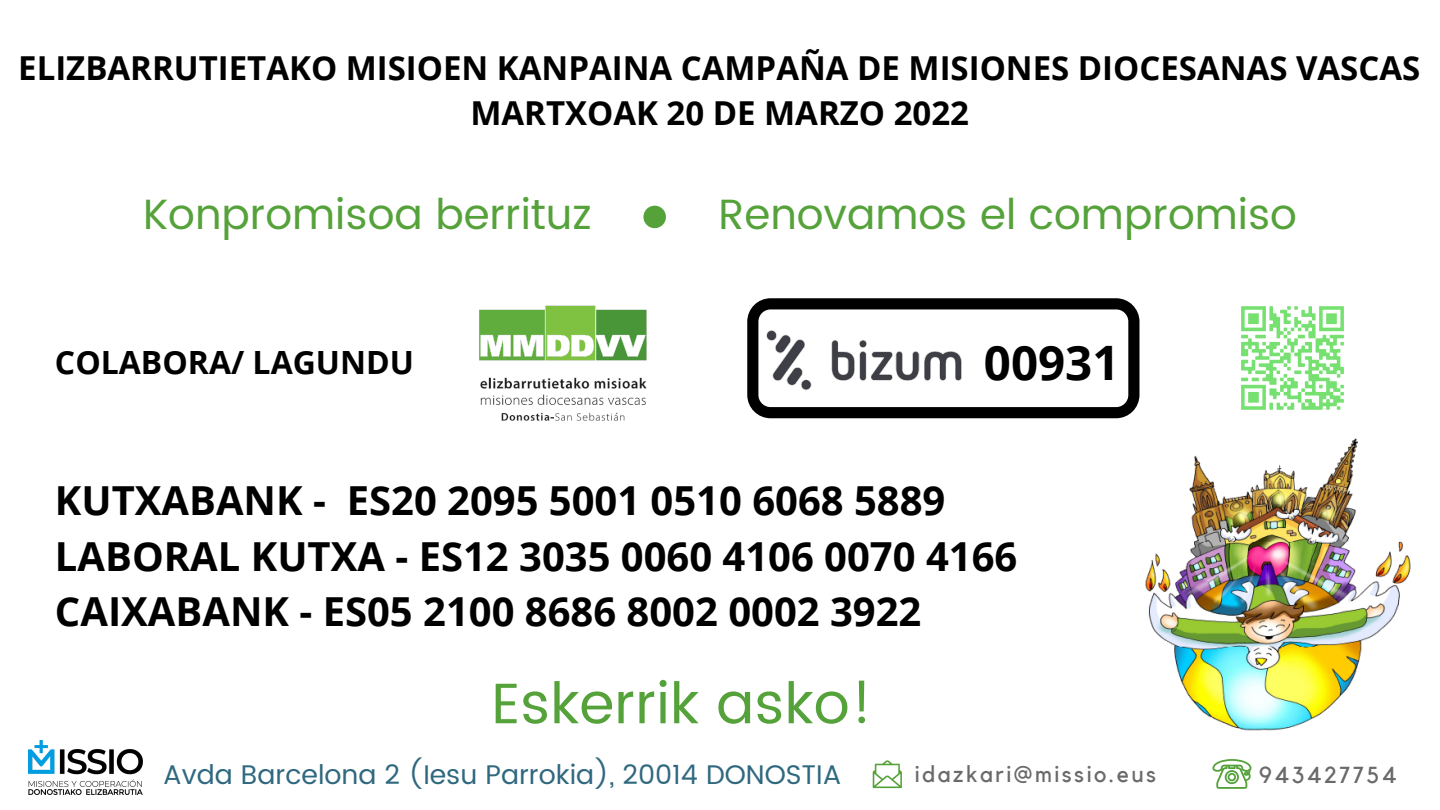
<style>
.page{position:relative;width:1440px;height:810px;background:#fff}
.page>*{position:absolute;margin:0;border:0;box-sizing:border-box;transform-origin:0 0}
.t1{font:57px "Poppins";color:#55a23b}
.t2{font:700 47.5px "Open Sans";color:#000}
.t3{font:42.3px "Poppins";color:#55a23b}
.t4{font:700 40px "Open Sans";color:#000}
.t5{font:700 33px "Open Sans";color:#000}
.t6{font:700 32px "Open Sans";color:#000}
.t7{font:26.9px "Poppins";color:#2f687f}
.t8{font:23.1px "Kollektif";letter-spacing:.11em;color:#696a69}
.t9{font:23px "Kollektif";letter-spacing:.11em;color:#696a69}
</style>
<div class="page">
<img style="left:479px;top:305px;width:168px;height:116px">
<svg style="left:747px;top:298px;width:392px;height:120px"></svg>
<svg style="left:873px;top:760px;width:29px;height:28px"></svg>
<svg style="left:1212px;top:759px;width:39px;height:30px"></svg>
<img style="left:1145px;top:438px;width:266px;height:293px">
<div style="left:643px;top:206px;width:23px;height:22px;background:#55a23b;border-radius:50%"></div>
<img style="left:1241px;top:306px;width:103px;height:104px">
<img style="left:29px;top:741px;width:114px;height:54px">
<p class="t5" style="left:18px;top:45px;width:1404px">ELIZBARRUTIETAKO MISIOEN KANPAINA CAMPAÑA DE MISIONES DIOCESANAS VASCAS</p>
<p class="t5" style="left:470px;top:90px;width:500px">MARTXOAK 20 DE MARZO 2022</p>
<p class="t3" style="left:143px;top:189px;width:450px">Konpromisoa berrituz</p>
<p class="t3" style="left:718px;top:189px;width:580px">Renovamos el compromiso</p>
<p class="t6" style="left:55px;top:340px;width:361px">COLABORA/ LAGUNDU</p>
<p class="t2" style="left:984px;top:330px;width:137px">00931</p>
<p class="t4" style="left:55px;top:473px;width:892px">KUTXABANK - ES20 2095 5001 0510 6068 5889</p>
<p class="t4" style="left:55px;top:528px;width:964px">LABORAL KUTXA - ES12 3035 0060 4106 0070 4166</p>
<p class="t4" style="left:55px;top:584px;width:868px">CAIXABANK - ES05 2100 8686 8002 0002 3922</p>
<p class="t1" style="left:491px;top:670px;width:383px">Eskerrik asko!</p>
<p class="t7" style="left:163px;top:759px;width:680px">Avda Barcelona 2 (Iesu Parrokia), 20014 DONOSTIA</p>
<p class="t9" style="left:915px;top:764px;width:243px">idazkari@missio.eus</p>
<p class="t8" style="left:1259px;top:765px;width:139px">943427754</p>
</div>
